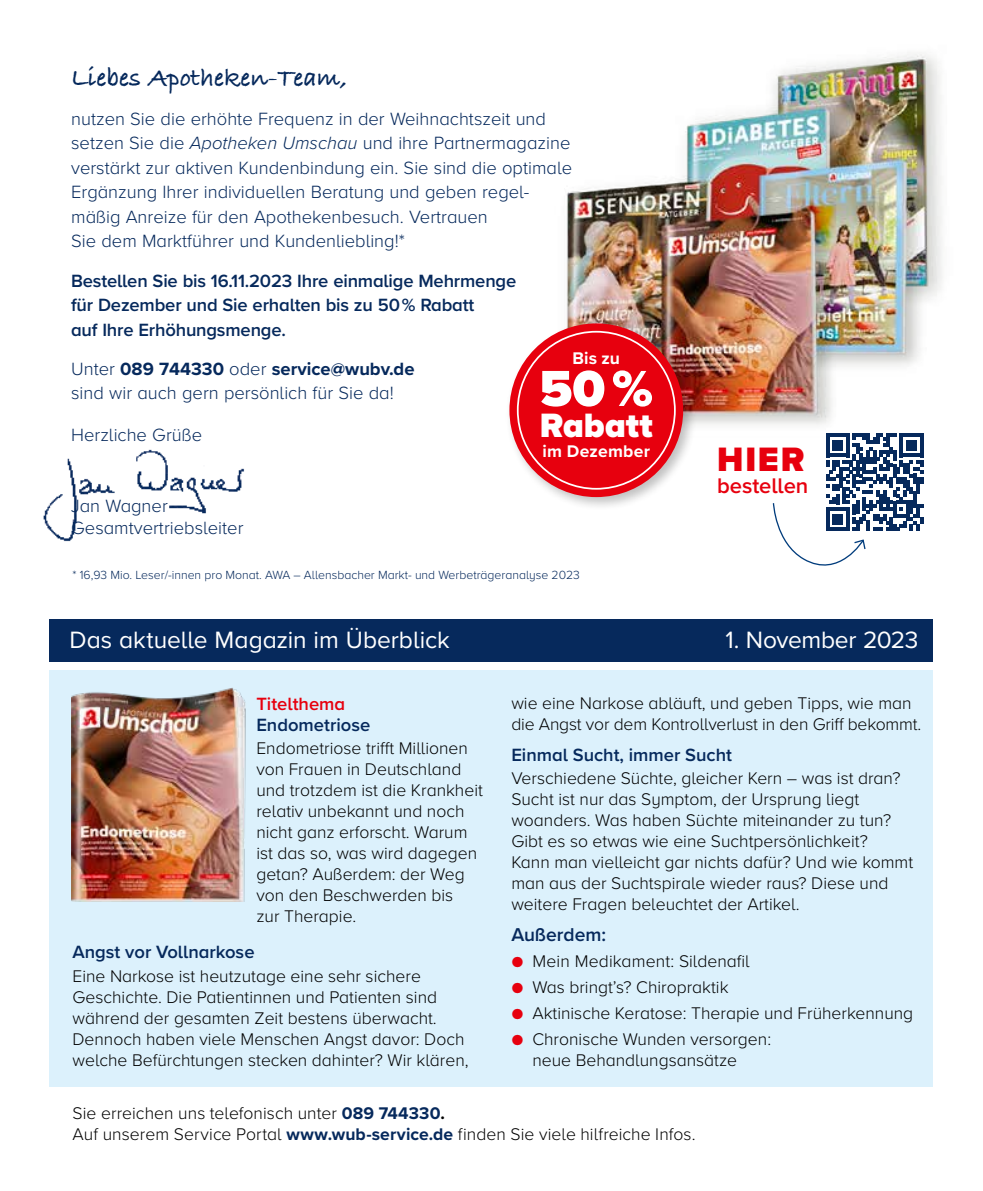
<style>
.page{position:relative;width:983px;height:1191px;background:#fff}
.page>*{position:absolute;margin:0;border:0;box-sizing:border-box;transform-origin:0 0}
.t1{font:900 52.5px "Proxima Nova A";color:#fff}
.t2{font:900 35.18px "Proxima Nova A";color:#e7000e}
.t3{font:900 35px "Proxima Nova A";color:#fff}
.t4{font:700 26.25px "Bradley Hand ITCTT";color:#06295c}
.t5{font:24.5px "Proxima Nova A";letter-spacing:-.005em;color:#fff}
.t6{font:600 21.88px "Proxima Nova A";letter-spacing:-.005em;color:#e7000e}
.t7{font:600 19.25px "Proxima Nova A";color:#06295c}
.t8{font:300 18.38px/24.5px "Proxima Nova A";color:#06295c}
.t9{font:600 18.38px/24.5px "Proxima Nova A";letter-spacing:-.01em;color:#06295c}
.t10{font:600 18.38px "Proxima Nova A";color:#e7000e}
.t11{font:300 17.5px/21px "Proxima Nova A";color:#000}
.t12{font:700 17.5px "Proxima Nova A";letter-spacing:.01em;color:#fff}
.t13{font:300 12.25px "Proxima Nova A";color:#06295c}
.s1{font-style:italic}
.s2{font-weight:700}
.s3{font-weight:400;color:#e7000e}
.s4{font-weight:700;color:#06295c}
</style>
<div class="page">
<div style="left:50px;top:670px;width:883px;height:416px;background:#dcf1fc"></div>
<img style="left:43px;top:449px;width:202px;height:93px">
<div style="left:50px;top:619px;width:883px;height:43px;background:#06295c"></div>
<img style="left:566px;top:54px;width:376px;height:390px">
<img style="left:72px;top:687px;width:174px;height:214px">
<svg style="left:772px;top:433px;width:150px;height:133px"></svg>
<div style="left:504px;top:319px;width:193px;height:192px;background:#000;opacity:.25"></div>
<div style="left:509px;top:323px;width:174px;height:174px;background:#e7000e;border-radius:50%"></div>
<h3 class="t4" style="left:71px;top:58px;width:278px">Liebes Apotheken-Team,</h3>
<p class="t8" style="left:71px;top:105px;width:502px">nutzen Sie die erhöhte Frequenz in der Weihnachtszeit und setzen Sie die <span class="s1">Apotheken Umschau</span> und ihre Partnermagazine verstärkt zur aktiven Kundenbindung ein. Sie sind die optimale Ergänzung Ihrer individuellen Beratung und geben regel&shy;mäßig Anreize für den Apothekenbesuch. Vertrauen<br>Sie dem Marktführer und Kundenliebling!*</p>
<p class="t9" style="left:71px;top:268px;width:446px">Bestellen Sie bis 16.11.2023 Ihre einmalige Mehrmenge für Dezember und Sie erhalten bis zu 50 % Rabatt<br>auf Ihre Erhöhungsmenge.</p>
<p class="t8" style="left:71px;top:355px;width:345px">Unter <span class="s2">089 744330</span> oder <span class="s2">service@wubv.de </span>sind wir auch gern persönlich für Sie da!</p>
<p class="t8" style="left:71px;top:422px;width:132px">Herzliche Grüße</p>
<p class="t12" style="left:572px;top:345px;width:49px">Bis zu</p>
<h1 class="t1" style="left:539px;top:349px;width:115px">50 %</h1>
<h3 class="t3" style="left:539px;top:400px;width:114px">Rabatt</h3>
<p class="t12" style="left:542px;top:438px;width:109px">im Dezember</p>
<p class="t8" style="left:71px;top:493px;width:174px;line-height:22.8px">Jan Wagner<br>Gesamtvertriebsleiter</p>
<p class="t13" style="left:72px;top:566px;width:509px">* 16,93 Mio. Leser/-innen pro Monat. AWA – Allensbacher Markt- und Werbeträgeranalyse 2023</p>
<h2 class="t2" style="left:717px;top:433px;width:89px">HIER</h2>
<p class="t6" style="left:717px;top:469px;width:93px">bestellen</p>
<h3 class="t5" style="left:69px;top:621px;width:382px">Das aktuelle Magazin im Überblick</h3>
<h3 class="t5" style="left:725px;top:621px;width:194px">1. November 2023</h3>
<p class="t10" style="left:256px;top:690px;width:90px">Titelthema</p>
<p class="t9" style="left:256px;top:712px;width:115px">Endometriose</p>
<p class="t11" style="left:256px;top:737px;width:228px">Endometriose trifft Millionen von Frauen in Deutschland und trotzdem ist die Krankheit relativ unbekannt und noch nicht ganz erforscht. Warum ist das so, was wird dagegen getan? Außerdem: der Weg von den Beschwerden bis<br>zur Therapie.</p>
<p class="t9" style="left:72px;top:939px;width:183px">Angst vor Vollnarkose</p>
<p class="t11" style="left:72px;top:964px;width:397px">Eine Narkose ist heutzutage eine sehr sichere Geschichte. Die Patientinnen und Patienten sind während der gesamten Zeit bestens überwacht.<br>Dennoch haben viele Menschen Angst davor: Doch welche Befürchtungen stecken dahinter? Wir klären,</p>
<p class="t11" style="left:511px;top:692px;width:411px">wie eine Narkose abläuft, und geben Tipps, wie man die Angst vor dem Kontrollverlust in den Griff bekommt.</p>
<p class="t9" style="left:511px;top:741px;width:222px">Einmal Sucht, immer Sucht</p>
<p class="t11" style="left:511px;top:766px;width:403px">Verschiedene Süchte, gleicher Kern – was ist dran?<br>Sucht ist nur das Symptom, der Ursprung liegt woanders. Was haben Süchte miteinander zu tun?<br>Gibt es so etwas wie eine Suchtpersönlichkeit?<br>Kann man vielleicht gar nichts dafür? Und wie kommt man aus der Suchtspirale wieder raus? Diese und weitere Fragen beleuchtet der Artikel.</p>
<p class="t7" style="left:511px;top:920px;width:96px">Außerdem:</p>
<p class="t11" style="left:511px;top:949px;width:240px"><span class="s3">●</span> Mein Medikament: Sildenafil</p>
<p class="t11" style="left:511px;top:975px;width:219px"><span class="s3">●</span> Was bringt’s? Chiropraktik</p>
<p class="t11" style="left:511px;top:1001px;width:403px"><span class="s3">●</span> Aktinische Keratose: Therapie und Früherkennung</p>
<p class="t11" style="left:532px;top:1027px;width:240px;text-indent:-21px"><span class="s3">●</span> Chronische Wunden versorgen: neue Behandlungsansätze</p>
<p class="t11" style="left:72px;top:1102px;width:624px">Sie erreichen uns telefonisch unter <span class="s4">089 744330</span><span class="s2">.<br></span>Auf unserem Service Portal <span class="s4">www.wub-service.de</span> finden Sie viele hilfreiche Infos.</p>
</div>
